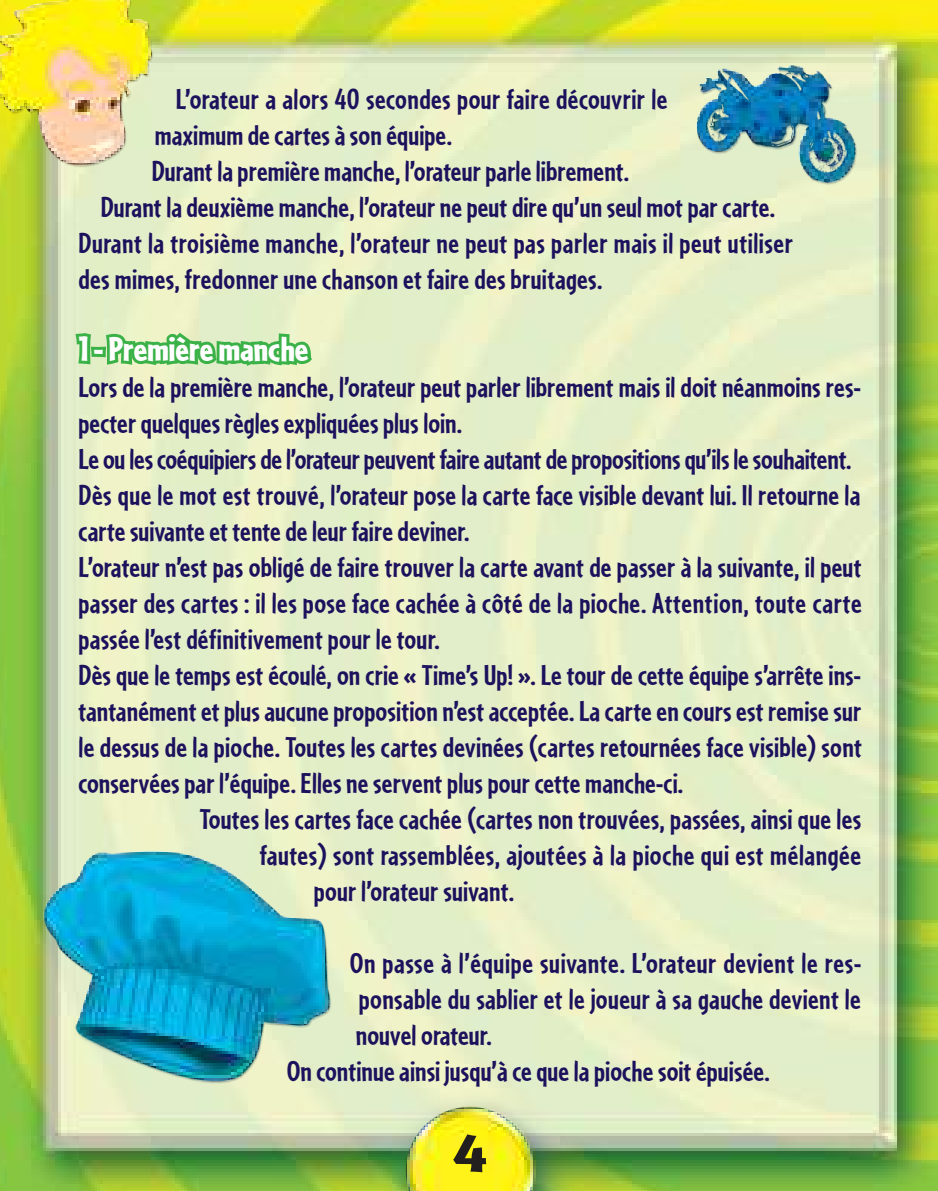
<style>
.page{position:relative;width:938px;height:1191px;background:#fff}
.page>*{position:absolute;margin:0;border:0;box-sizing:border-box;transform-origin:0 0}
.t1{font:900 54px "Cafeteria";color:#241f1f;scale:1.5 1}
.t2{font:900 36px "Cafeteria";color:#fff}
.t3{font:700 30px "Cafeteria";color:#1c115c}
.t4{font:700 30px "Cafeteria";letter-spacing:.02em;color:#1c115c}
</style>
<div class="page">
<img style="left:0;top:0;width:937px;height:1191px">
<img style="left:36px;top:844px;width:306px;height:251px">
<img style="left:0;top:0;width:171px;height:181px">
<svg style="left:72px;top:330px;width:23px;height:38px"></svg>
<div style="left:91px;top:347px;width:15px;height:10px;border:6px solid #3ab247"></div>
<svg style="left:102px;top:329px;width:214px;height:41px;background:#8ace82"></svg>
<img style="left:682px;top:54px;width:189px;height:142px">
<svg style="left:0;top:0;width:4px;height:3px"></svg>
<p class="t3" style="left:176px;top:82px;width:493px">L’orateur a alors 40 secondes pour faire découvrir le</p>
<p class="t3" style="left:155px;top:118px;width:299px">maximum de cartes à son équipe.</p>
<p class="t3" style="left:152px;top:154px;width:478px">Durant la première manche, l’orateur parle librement.</p>
<p class="t3" style="left:101px;top:190px;width:675px">Durant la deuxième manche, l’orateur ne peut dire qu’un seul mot par carte.</p>
<p class="t3" style="left:78px;top:226px;width:716px">Durant la troisième manche, l’orateur ne peut pas parler mais il peut utiliser</p>
<p class="t3" style="left:78px;top:262px;width:525px">des mimes, fredonner une chanson et faire des bruitages.</p>
<p class="t2" style="left:78px;top:328px;width:231px">1 - Première manche</p>
<p class="t3" style="left:78px;top:370px;width:783px">Lors de la première manche, l’orateur peut parler librement mais il doit néanmoins res-</p>
<p class="t3" style="left:78px;top:406px;width:385px">pecter quelques règles expliquées plus loin.</p>
<p class="t3" style="left:78px;top:442px;width:774px">Le ou les coéquipiers de l’orateur peuvent faire autant de propositions qu’ils le souhaitent.</p>
<p class="t3" style="left:78px;top:478px;width:783px">Dès que le mot est trouvé, l’orateur pose la carte face visible devant lui. Il retourne la</p>
<p class="t3" style="left:78px;top:514px;width:392px">carte suivante et tente de leur faire deviner.</p>
<p class="t3" style="left:78px;top:550px;width:784px">L’orateur n’est pas obligé de faire trouver la carte avant de passer à la suivante, il peut</p>
<p class="t3" style="left:78px;top:586px;width:784px">passer des cartes : il les pose face cachée à côté de la pioche. Attention, toute carte</p>
<p class="t3" style="left:78px;top:622px;width:363px">passée l’est définitivement pour le tour.</p>
<p class="t3" style="left:78px;top:658px;width:783px">Dès que le temps est écoulé, on crie « Time’s Up! ». Le tour de cette équipe s’arrête ins-</p>
<p class="t3" style="left:78px;top:694px;width:784px">tantanément et plus aucune proposition n’est acceptée. La carte en cours est remise sur</p>
<p class="t3" style="left:78px;top:730px;width:784px">le dessus de la pioche. Toutes les cartes devinées (cartes retournées face visible) sont</p>
<p class="t3" style="left:78px;top:766px;width:606px">conservées par l’équipe. Elles ne servent plus pour cette manche-ci.</p>
<p class="t3" style="left:200px;top:802px;width:663px">Toutes les cartes face cachée (cartes non trouvées, passées, ainsi que les</p>
<p class="t3" style="left:260px;top:838px;width:603px">fautes) sont rassemblées, ajoutées à la pioche qui est mélangée</p>
<p class="t3" style="left:314px;top:874px;width:202px">pour l’orateur suivant.</p>
<p class="t4" style="left:350px;top:946px;width:513px">On passe à l’équipe suivante. L’orateur devient le res-</p>
<p class="t3" style="left:359px;top:982px;width:503px">ponsable du sablier et le joueur à sa gauche devient le</p>
<p class="t3" style="left:356px;top:1018px;width:137px">nouvel orateur.</p>
<p class="t3" style="left:287px;top:1054px;width:484px">On continue ainsi jusqu’à ce que la pioche soit épuisée.</p>
<h1 class="t1" style="left:453px;top:1122px;width:24px">4</h1>
</div>
